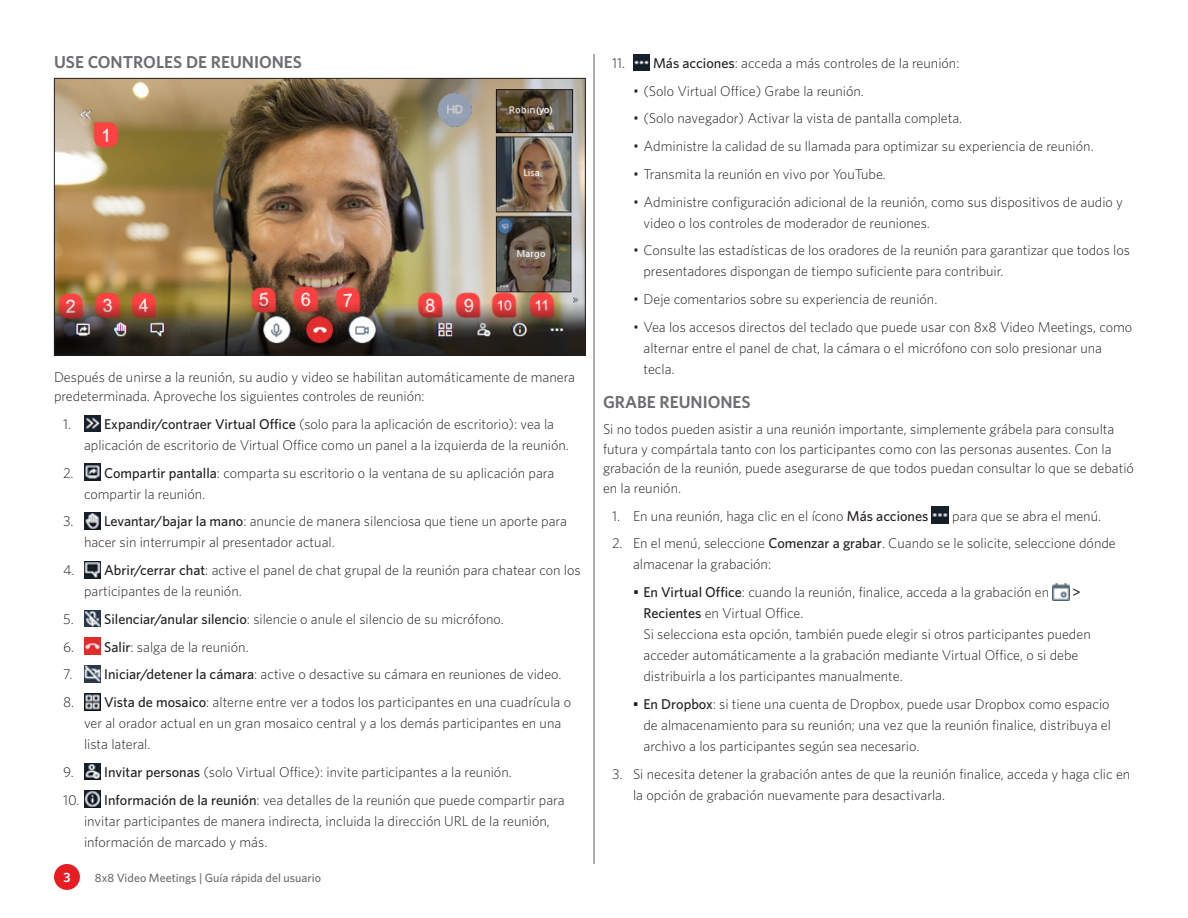
<style>
.page{position:relative;width:1188px;height:918px;background:#fff}
.page>*{position:absolute;margin:0;border:0;box-sizing:border-box;transform-origin:0 0}
.Body{font:600 17.25px "Whitney";color:#6c6d70}
.Section_Title{font:600 17.25px "Whitney";color:#6c6d70}
.Body-2{font:300 14.25px/21px "Whitney";color:#231f20}
.t1{font:500 14.25px "Whitney";color:#231f20}
.t2{font:600 13.5px "Whitney";color:#fff}
.t3{font:500 12px "Whitney";color:#6c6d70}
.s1{font-weight:500}
</style>
<div class="page">
<hr style="left:593px;top:54px;width:2px;height:810px;background:#6c6d70">
<div style="left:54px;top:864px;width:26px;height:26px;background:#e81d24;border-radius:50%"></div>
<img style="left:56px;top:80px;width:528px;height:273px">
<div style="left:54px;top:78px;width:532px;height:277px;border:1px solid #231f20"></div>
<img style="left:84px;top:415px;width:17px;height:17px">
<img style="left:84px;top:464px;width:17px;height:17px">
<img style="left:84px;top:513px;width:17px;height:16px">
<img style="left:84px;top:561px;width:17px;height:17px">
<img style="left:84px;top:610px;width:17px;height:17px">
<img style="left:84px;top:638px;width:17px;height:17px">
<img style="left:84px;top:666px;width:17px;height:16px">
<img style="left:84px;top:693px;width:17px;height:17px">
<img style="left:84px;top:763px;width:17px;height:17px">
<img style="left:84px;top:791px;width:17px;height:17px">
<img style="left:633px;top:54px;width:17px;height:17px">
<img style="left:932px;top:507px;width:17px;height:17px">
<img style="left:1052px;top:583px;width:17px;height:17px">
<p class="Body" style="left:54px;top:50px;width:250px">USE CONTROLES DE REUNIONES</p>
<p class="Body-2" style="left:54px;top:366px;width:523px;line-height:19.5px">Después de unirse a la reunión, su audio y video se habilitan automáticamente de manera predeterminada. Aproveche los siguientes controles de reunión:</p>
<p class="Body-2" style="left:84px;top:413px;width:486px;text-indent:-21px">1. <span class="s1">Expandir/contraer Virtual Office</span> (solo para la aplicación de escritorio): vea la aplicación de escritorio de Virtual Office como un panel a la izquierda de la reunión.</p>
<p class="Body-2" style="left:84px;top:462px;width:472px;text-indent:-21px">2. <span class="s1">Compartir pantalla</span>: comparta su escritorio o la ventana de su aplicación para compartir la reunión.</p>
<p class="Body-2" style="left:84px;top:510px;width:484px;text-indent:-21px">3. <span class="s1">Levantar/bajar la mano</span>: anuncie de manera silenciosa que tiene un aporte para hacer sin interrumpir al presentador actual.</p>
<p class="Body-2" style="left:84px;top:559px;width:498px;text-indent:-21px">4. <span class="s1">Abrir/cerrar chat</span>: active el panel de chat grupal de la reunión para chatear con los participantes de la reunión.</p>
<p class="Body-2" style="left:63px;top:608px;width:442px">5. <span class="s1">Silenciar/anular silencio</span>: silencie o anule el silencio de su micrófono.</p>
<p class="Body-2" style="left:63px;top:636px;width:187px">6. <span class="s1">Salir</span>: salga de la reunión.</p>
<p class="Body-2" style="left:63px;top:663px;width:500px">7. <span class="s1">Iniciar/detener la cámara</span>: active o desactive su cámara en reuniones de video.</p>
<p class="Body-2" style="left:84px;top:691px;width:489px;text-indent:-21px">8. <span class="s1">Vista de mosaico</span>: alterne entre ver a todos los participantes en una cuadrícula o ver al orador actual en un gran mosaico central y a los demás participantes en una lista lateral.</p>
<p class="Body-2" style="left:63px;top:761px;width:450px">9. <span class="s1">Invitar personas</span> (solo Virtual Office): invite participantes a la reunión.</p>
<p class="Body-2" style="left:84px;top:789px;width:482px;text-indent:-21px">10. <span class="s1">Información de la reunión</span>: vea detalles de la reunión que puede compartir para invitar participantes de manera indirecta, incluida la dirección URL de la reunión, información de marcado y más.</p>
<p class="t2" style="left:63px;top:868px;width:9px">3</p>
<p class="t3" style="left:95px;top:870px;width:228px">8x8 Video Meetings | Guía rápida del usuario</p>
<p class="Body-2" style="left:612px;top:52px;width:349px">11. <span class="s1">Más acciones</span>: acceda a más controles de la reunión:</p>
<p class="Body-2" style="left:633px;top:80px;width:232px">• (Solo Virtual Office) Grabe la reunión.</p>
<p class="Body-2" style="left:633px;top:107px;width:331px">• (Solo navegador) Activar la vista de pantalla completa.</p>
<p class="Body-2" style="left:633px;top:135px;width:462px">• Administre la calidad de su llamada para optimizar su experiencia de reunión.</p>
<p class="Body-2" style="left:633px;top:163px;width:254px">• Transmita la reunión en vivo por YouTube.</p>
<p class="Body-2" style="left:644px;top:191px;width:481px;text-indent:-10px">• Administre configuración adicional de la reunión, como sus dispositivos de audio y video o los controles de moderador de reuniones.</p>
<p class="Body-2" style="left:644px;top:239px;width:488px;text-indent:-10px">• Consulte las estadísticas de los oradores de la reunión para garantizar que todos los presentadores dispongan de tiempo suficiente para contribuir.</p>
<p class="Body-2" style="left:633px;top:288px;width:306px">• Deje comentarios sobre su experiencia de reunión.</p>
<p class="Body-2" style="left:644px;top:316px;width:490px;text-indent:-10px">• Vea los accesos directos del teclado que puede usar con 8x8 Video Meetings, como alternar entre el panel de chat, la cámara o el micrófono con solo presionar una tecla.</p>
<p class="Section_Title" style="left:603px;top:391px;width:149px">GRABE REUNIONES</p>
<p class="Body-2" style="left:603px;top:419px;width:532px;line-height:19.5px">Si no todos pueden asistir a una reunión importante, simplemente grábela para consulta futura y compártala tanto con los participantes como con las personas ausentes. Con la grabación de la reunión, puede asegurarse de que todos puedan consultar lo que se debatió en la reunión.</p>
<p class="Body-2" style="left:612px;top:505px;width:318px">1. En una reunión, haga clic en el ícono <span class="s1">Más acciones</span></p>
<p class="Body-2" style="left:952px;top:505px;width:151px">para que se abra el menú.</p>
<p class="Body-2" style="left:633px;top:532px;width:484px;text-indent:-21px">2. En el menú, seleccione <span class="s1">Comenzar a grabar</span>. Cuando se le solicite, seleccione dónde almacenar la grabación:</p>
<p class="Body-2" style="left:633px;top:581px;width:418px"><span class="s1">• En Virtual Office</span>: cuando la reunión, finalice, acceda a la grabación en</p>
<p class="t1" style="left:1072px;top:583px;width:10px">&gt;</p>
<p class="Body-2" style="left:643px;top:602px;width:449px"><span class="s1">Recientes</span> en Virtual Office.<br>Si selecciona esta opción, también puede elegir si otros participantes pueden acceder automáticamente a la grabación mediante Virtual Office, o si debe distribuirla a los participantes manualmente.</p>
<p class="Body-2" style="left:643px;top:693px;width:469px;text-align:justify;text-indent:-10px"><span class="s1">• En Dropbox</span>: si tiene una cuenta de Dropbox, puede usar Dropbox como espacio de almacenamiento para su reunión; una vez que la reunión finalice, distribuya el archivo a los participantes según sea necesario.</p>
<p class="Body-2" style="left:633px;top:763px;width:499px;text-indent:-21px">3. Si necesita detener la grabación antes de que la reunión finalice, acceda y haga clic en la opción de grabación nuevamente para desactivarla.</p>
</div>
